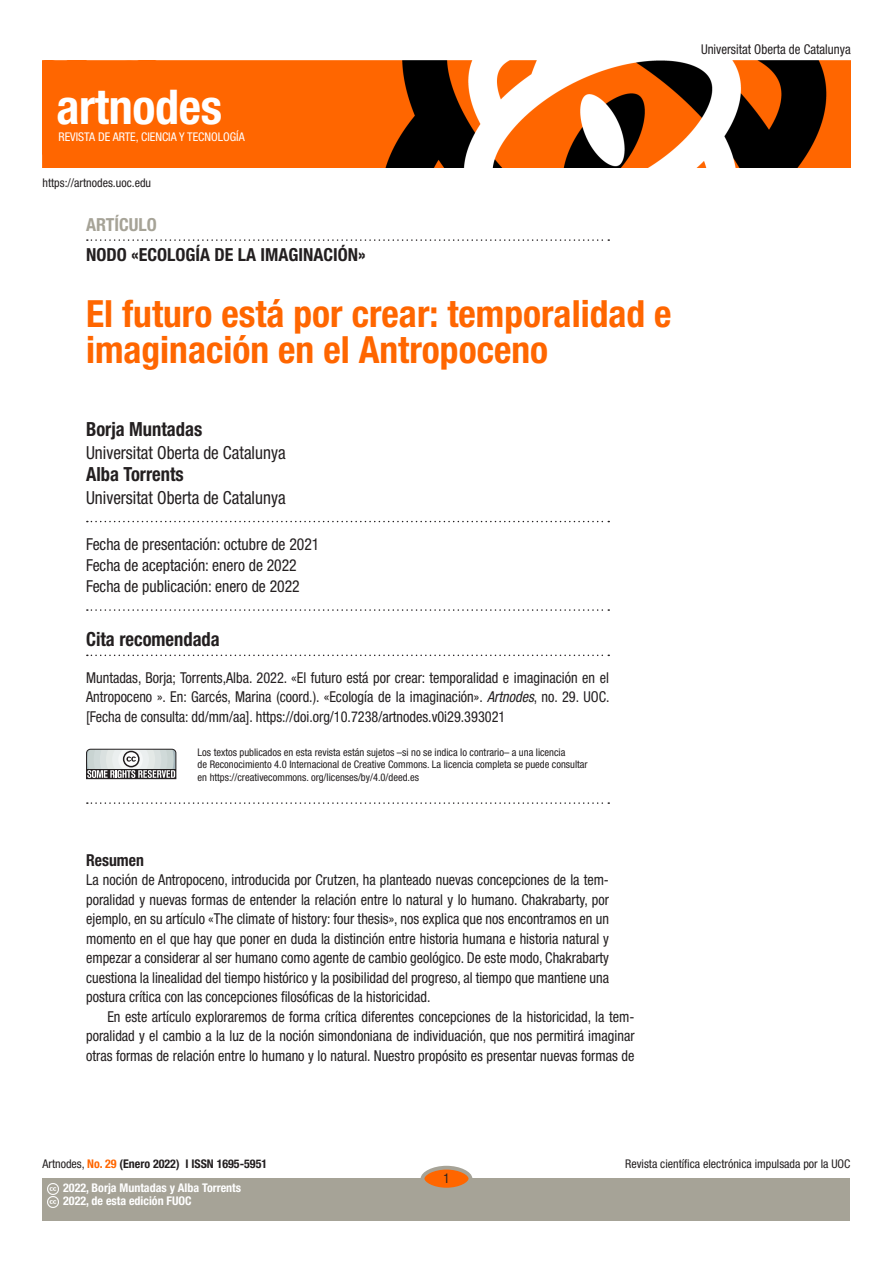
<style>
.page{position:relative;width:893px;height:1263px;background:#fff}
.page>*{position:absolute;margin:0;border:0;box-sizing:border-box;transform-origin:0 0}
.t1{font:700 condensed 48px "Helvetica Neue LT Std";letter-spacing:-.005em;color:#fff}
._01_titulo{font:700 condensed 37.5px/36px "Helvetica Neue LT Std";color:#f60}
._01_autor{font:700 condensed 19.5px "Helvetica Neue LT Std";color:#231f20;scale:.95 1}
._04_cita_recomendada{font:700 condensed 19.5px "Helvetica Neue LT Std";color:#231f20;scale:.95 1}
._01_nodo{font:700 condensed 18px "Helvetica Neue LT Std";color:#231f20}
._01_universidad_0{font:condensed 18px "Helvetica Neue LT Std";color:#231f20;scale:.95 1}
._01_universidad_file{font:condensed 18px "Helvetica Neue LT Std";color:#231f20;scale:.95 1}
._01_articulo{font:700 condensed 18px "Helvetica Neue LT Std";color:#a6a397}
._01_fecha{font:condensed 16.5px "Helvetica Neue LT Std";color:#231f20;scale:.95 1}
._01_fecha_filete{font:condensed 16.5px "Helvetica Neue LT Std";color:#231f20;scale:.95 1}
._01_resumen{font:700 condensed 16.5px "Helvetica Neue LT Std";color:#231f20;scale:.95 1}
._02_texto_resumen_sa{font:condensed 15px/19.5px "Helvetica Neue LT Std";color:#231f20;text-align:justify;scale:.95 1}
._02_texto_base_resum{font:condensed 15px/19.5px "Helvetica Neue LT Std";color:#231f20;text-align:justify;scale:.95 1}
._02_texto_cita{font:condensed 15px/19.5px "Helvetica Neue LT Std";color:#231f20;text-align:justify;scale:.95 1}
.t2{font:condensed 13.5px "Helvetica Neue LT Std";color:#231f20;scale:.95 1}
.t3{font:condensed 12px "Helvetica Neue LT Std";color:#231f20}
.t4{font:700 condensed 12px/13.5px "Helvetica Neue LT Std";color:#fff}
.t5{font:700 condensed 12px "Helvetica Neue LT Std";color:#231f20}
.t6{font:condensed 12px "Helvetica Neue LT Std";color:#fff}
._01_copyright{font:condensed 10.5px/12.8px "Helvetica Neue LT Std";color:#231f20}
.s1{font-style:italic}
.s2{font-weight:400}
.s3{color:#f60}
</style>
<div class="page">
<div style="left:43px;top:1178px;width:807px;height:42px;background:#a6a397"></div>
<div style="left:422px;top:1168px;width:48px;height:21px;background:#f60;border-radius:50%"></div>
<div style="left:421px;top:1166px;width:51px;height:25px;border:4px solid #a6a397;border-radius:50%"></div>
<svg style="left:47px;top:1183px;width:11px;height:25px"></svg>
<img style="left:43px;top:61px;width:807px;height:106px">
<svg style="left:87px;top:239px;width:522px;height:2px"></svg>
<svg style="left:87px;top:521px;width:522px;height:1px"></svg>
<svg style="left:87px;top:609px;width:522px;height:2px"></svg>
<svg style="left:87px;top:655px;width:522px;height:1px"></svg>
<svg style="left:87px;top:802px;width:522px;height:2px"></svg>
<svg style="left:86px;top:749px;width:90px;height:30px;background:#b1b3b3"></svg>
<h1 class="t1" style="left:56px;top:77px;width:167px">artnodes</h1>
<p class="t6" style="left:58px;top:129px;width:188px">REVISTA DE ARTE, CIENCIA Y TECNOLOGÍA</p>
<p class="t3" style="left:43px;top:176px;width:110px">https://artnodes.uoc.edu</p>
<p class="_01_articulo" style="left:86px;top:214px;width:72px">ARTÍCULO</p>
<p class="_01_nodo" style="left:86px;top:244px;width:281px">NODO «ECOLOGÍA DE LA IMAGINACIÓN»</p>
<p class="_01_titulo" style="left:86px;top:295px;width:587px">El futuro está por crear: temporalidad e imaginación en el Antropoceno</p>
<p class="_01_autor" style="left:86px;top:417px;width:124px">Borja Muntadas</p>
<h2 class="_01_universidad_0" style="left:86px;top:442px;width:212px">Universitat Oberta de Catalunya</h2>
<p class="_01_autor" style="left:86px;top:462px;width:104px">Alba Torrents</p>
<p class="_01_universidad_file" style="left:86px;top:487px;width:212px">Universitat Oberta de Catalunya</p>
<p class="_01_fecha" style="left:86px;top:535px;width:247px">Fecha de presentación: octubre de 2021</p>
<p class="_01_fecha" style="left:86px;top:556px;width:223px">Fecha de aceptación: enero de 2022</p>
<h2 class="_01_fecha_filete" style="left:86px;top:577px;width:226px">Fecha de publicación: enero de 2022</h2>
<p class="_04_cita_recomendada" style="left:86px;top:627px;width:142px">Cita recomendada</p>
<p class="_02_texto_cita" style="left:86px;top:667px;width:552px">Muntadas, Borja; Torrents,Alba. 2022. «El futuro está por crear: temporalidad e imaginación en el Antropoceno ». En: Garcés, Marina (coord.). «Ecología de la imaginación». <span class="s1">Artnodes</span>, no. 29. UOC. [Fecha de consulta: dd/mm/aa]. https://doi.org/10.7238/artnodes.v0i29.393021</p>
<p class="_01_copyright" style="left:198px;top:745px;width:392px">Los textos publicados en esta revista están sujetos –si no se indica lo contrario– a una licencia<br>de Reconocimiento 4.0 Internacional de Creative Commons. La licencia completa se puede consultar en https://creativecommons. org/licenses/by/4.0/deed.es</p>
<p class="_01_resumen" style="left:86px;top:850px;width:62px">Resumen</p>
<p class="_02_texto_resumen_sa" style="left:86px;top:870px;width:552px">La noción de Antropoceno, introducida por Crutzen, ha planteado nuevas concepciones de la tem&shy;poralidad y nuevas formas de entender la relación entre lo natural y lo humano. Chakrabarty, por ejemplo, en su artículo «The climate of history: four thesis», nos explica que nos encontramos en un momento en el que hay que poner en duda la distinción entre historia humana e historia natural y empezar a considerar al ser humano como agente de cambio geológico. De este modo, Chakrabarty cuestiona la linealidad del tiempo histórico y la posibilidad del progreso, al tiempo que mantiene una postura crítica con las concepciones filosóficas de la historicidad.</p>
<p class="_02_texto_base_resum" style="left:86px;top:1007px;width:579px;text-indent:21px">En este artículo exploraremos de forma crítica diferentes concepciones de la historicidad, la tem&shy;poralidad y el cambio a la luz de la noción simondoniana de individuación, que nos permitirá imaginar otras formas de relación entre lo humano y lo natural. Nuestro propósito es presentar nuevas formas de</p>
<p class="t2" style="left:701px;top:42px;width:159px">Universitat Oberta de Catalunya</p>
<p class="t5" style="left:43px;top:1157px;width:226px"><span class="s2">Artnodes,</span> <span class="s3">No. 29</span> (Enero 2022) I ISSN 1695-5951</p>
<p class="t3" style="left:625px;top:1157px;width:227px">Revista científica electrónica impulsada por la UOC</p>
<p class="t4" style="left:63px;top:1181px;width:179px">2022, Borja Muntadas y Alba Torrents<br>2022, de esta edición FUOC</p>
<p class="t2" style="left:443px;top:1171px;width:8px">1</p>
</div>
